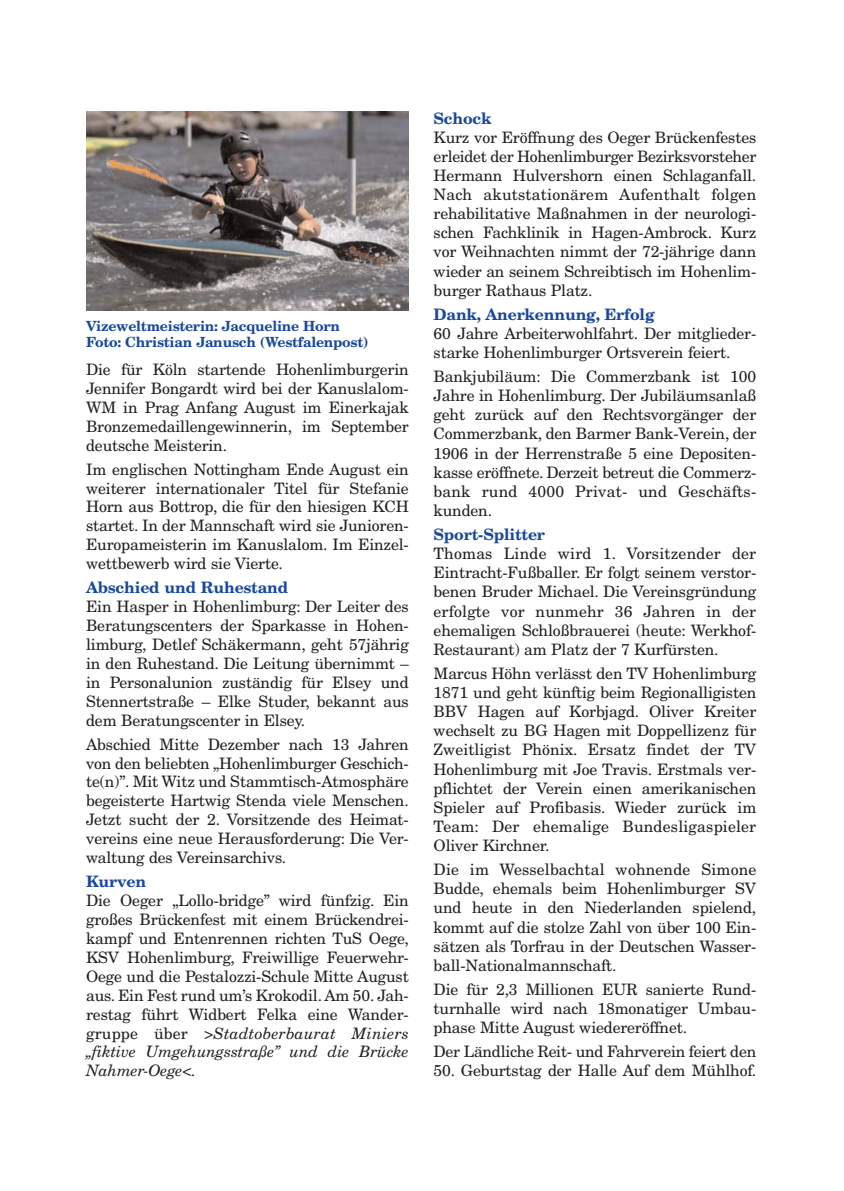
<style>
.page{position:relative;width:844px;height:1191px;background:#fff}
.page>*{position:absolute;margin:0;border:0;box-sizing:border-box;transform-origin:0 0}
.t1{font:15.75px/19.1px "New Century Schlbk";letter-spacing:-.01em;color:#231f20;text-align:justify}
.t2{font:700 15.75px "New Century Schlbk";letter-spacing:-.01em;color:#17479e}
.t3{font:700 14px/16.8px "New Century Schlbk";letter-spacing:-.015em;color:#17479e}
.s1{font-style:italic}
</style>
<div class="page">
<img style="left:86px;top:112px;width:322px;height:198px">
<p class="t3" style="left:86px;top:318px;width:284px">Vizeweltmeisterin: Jacqueline Horn<br>Foto: Christian Janusch (Westfalenpost)</p>
<p class="t1" style="left:86px;top:361px;width:324px">Die für Köln startende Hohenlimburgerin Jennifer Bongardt wird bei der Kanuslalom-WM in Prag Anfang August im Einerkajak Bronzemedaillengewinnerin, im September deutsche Meisterin.</p>
<p class="t1" style="left:86px;top:461px;width:324px">Im englischen Nottingham Ende August ein weiterer internationaler Titel für Stefanie Horn aus Bottrop, die für den hiesigen KCH startet. In der Mannschaft wird sie Junioren-Europameisterin im Kanuslalom. Im Einzel&shy;wettbewerb wird sie Vierte.</p>
<p class="t2" style="left:86px;top:581px;width:204px">Abschied und Ruhestand</p>
<p class="t1" style="left:86px;top:598px;width:324px">Ein Hasper in Hohenlimburg: Der Leiter des Beratungscenters der Sparkasse in Hohen&shy;limburg, Detlef Schäkermann, geht 57jährig in den Ruhestand. Die Leitung übernimmt – in Personalunion zuständig für Elsey und Stennertstraße – Elke Studer, bekannt aus dem Beratungscenter in Elsey.</p>
<p class="t1" style="left:86px;top:736px;width:324px">Abschied Mitte Dezember nach 13 Jahren von den beliebten „Hohenlimburger Geschich&shy;te(n)”. Mit Witz und Stammtisch-Atmosphäre begeisterte Hartwig Stenda viele Menschen.<br>Jetzt sucht der 2. Vorsitzende des Heimat&shy;vereins eine neue Herausforderung: Die Ver&shy;waltung des Vereinsarchivs.</p>
<p class="t2" style="left:86px;top:875px;width:62px">Kurven</p>
<p class="t1" style="left:86px;top:892px;width:324px">Die Oeger „Lollo-bridge” wird fünfzig. Ein großes Brückenfest mit einem Brückendrei&shy;kampf und Entenrennen richten TuS Oege, KSV Hohenlimburg, Freiwillige Feuerwehr-Oege und die Pestalozzi-Schule Mitte August aus. Ein Fest rund um’s Krokodil. Am 50. Jah&shy;restag führt Widbert Felka eine Wander&shy;gruppe über <span class="s1">&gt;Stadtoberbaurat Miniers „fiktive Umgehungsstraße” und die Brücke Nahmer-Oege&lt;.</span></p>
<p class="t2" style="left:433px;top:112px;width:60px">Schock</p>
<p class="t1" style="left:433px;top:129px;width:324px">Kurz vor Eröffnung des Oeger Brückenfestes erleidet der Hohenlimburger Bezirksvorsteher Hermann Hulvershorn einen Schlaganfall.<br>Nach akutstationärem Aufenthalt folgen rehabilitative Maßnahmen in der neurologi&shy;schen Fachklinik in Hagen-Ambrock. Kurz vor Weihnachten nimmt der 72-jährige dann wieder an seinem Schreibtisch im Hohenlim&shy;burger Rathaus Platz.</p>
<p class="t2" style="left:433px;top:308px;width:222px">Dank, Anerkennung, Erfolg</p>
<p class="t1" style="left:433px;top:325px;width:324px">60 Jahre Arbeiterwohlfahrt. Der mitglieder&shy;starke Hohenlimburger Ortsverein feiert.</p>
<p class="t1" style="left:433px;top:368px;width:324px">Bankjubiläum: Die Commerzbank ist 100<br>Jahre in Hohenlimburg. Der Jubiläumsanlaß geht zurück auf den Rechtsvorgänger der Commerzbank, den Barmer Bank-Verein, der 1906 in der Herrenstraße 5 eine Depositen&shy;kasse eröffnete. Derzeit betreut die Commerz&shy;bank rund 4000 Privat- und Geschäfts&shy;kunden.</p>
<p class="t2" style="left:433px;top:528px;width:113px">Sport-Splitter</p>
<p class="t1" style="left:433px;top:545px;width:324px">Thomas Linde wird 1. Vorsitzender der Eintracht-Fußballer. Er folgt seinem verstor&shy;benen Bruder Michael. Die Vereinsgründung erfolgte vor nunmehr 36 Jahren in der ehemaligen Schloßbrauerei (heute: Werkhof-Restaurant) am Platz der 7 Kurfürsten.</p>
<p class="t1" style="left:433px;top:665px;width:324px">Marcus Höhn verlässt den TV Hohenlimburg 1871 und geht künftig beim Regionalligisten BBV Hagen auf Korbjagd. Oliver Kreiter wechselt zu BG Hagen mit Doppellizenz für Zweitligist Phönix. Ersatz findet der TV Hohenlimburg mit Joe Travis. Erstmals ver&shy;pflichtet der Verein einen amerikanischen Spieler auf Profibasis. Wieder zurück im Team: Der ehemalige Bundesligaspieler Oliver Kirchner.</p>
<p class="t1" style="left:433px;top:861px;width:324px">Die im Wesselbachtal wohnende Simone Budde, ehemals beim Hohenlimburger SV und heute in den Niederlanden spielend, kommt auf die stolze Zahl von über 100 Ein&shy;sätzen als Torfrau in der Deutschen Wasser&shy;ball-Nationalmannschaft.</p>
<p class="t1" style="left:433px;top:981px;width:324px">Die für 2,3 Millionen EUR sanierte Rund&shy;turnhalle wird nach 18monatiger Umbau&shy;phase Mitte August wiedereröffnet.</p>
<p class="t1" style="left:433px;top:1043px;width:324px">Der Ländliche Reit- und Fahrverein feiert den</p>
<p class="t1" style="left:433px;top:1062px;width:324px">50. Geburtstag der Halle Auf dem Mühlhof.</p>
</div>
